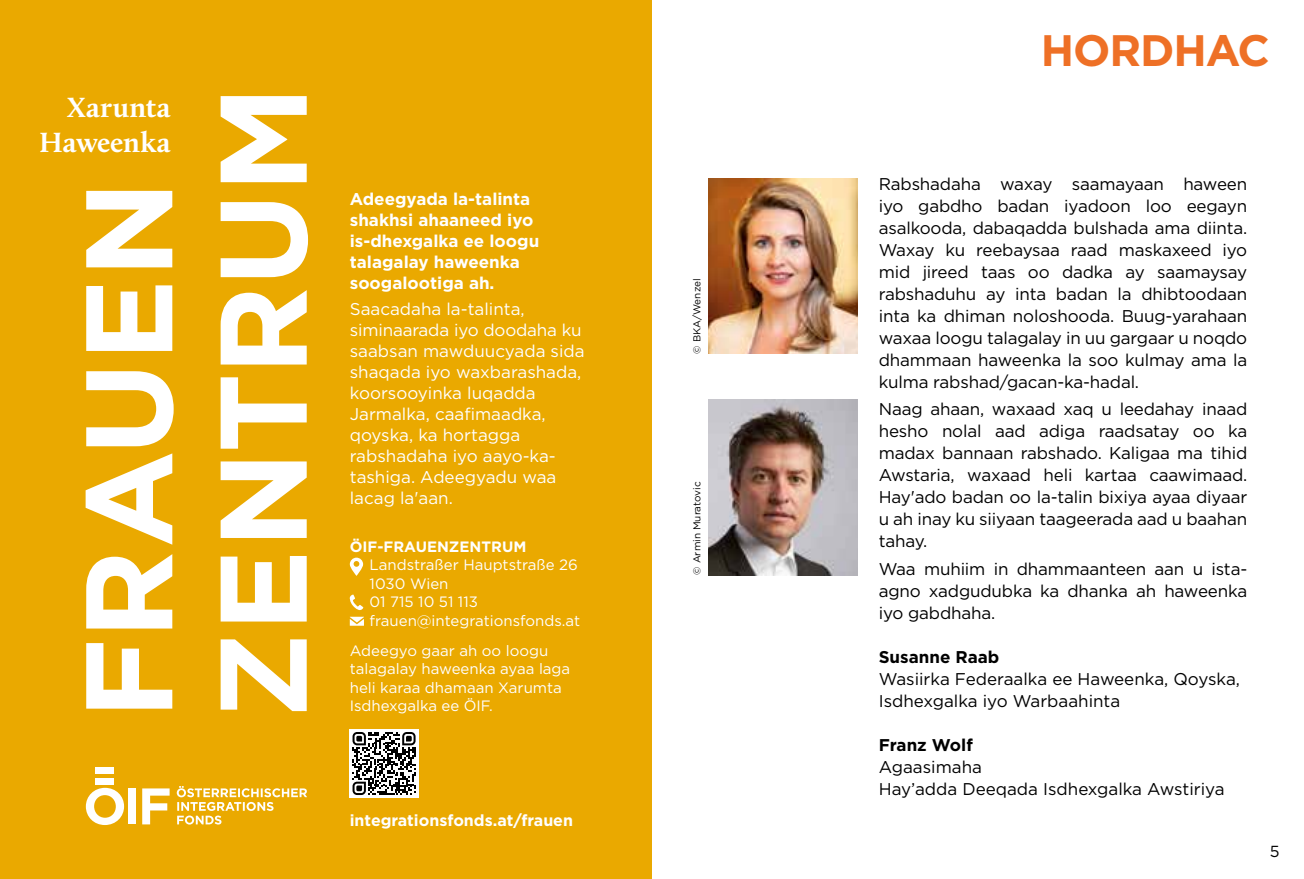
<style>
.page{position:relative;width:1304px;height:879px;background:#fff}
.page>*{position:absolute;margin:0;border:0;box-sizing:border-box;transform-origin:0 0}
.t1{font:700 123px/134.4px "Gotham";color:#fff}
.t2{font:700 44px "Gotham";letter-spacing:-.025em;color:#ee7026}
.t3{font:700 28.8px/34.6px "Calluna";letter-spacing:.005em;color:#fff;text-align:right}
.t4{font:17px/22px "Gotham";letter-spacing:-.01em;color:#000;text-align:justify}
.t5{font:17px/21px "Gotham";color:#fff}
.t6{font:700 17px/21px "Gotham";color:#fff}
.t7{font:700 17px "Gotham";color:#000}
.t8{font:700 16px "Gotham";color:#fff}
.t9{font:16px "Gotham";color:#000}
.t10{font:15px/18.6px "Gotham";color:#fff}
.t11{font:700 15px "Gotham";color:#fff}
.t12{font:10px "Gotham";color:#000}
</style>
<div class="page">
<div style="left:0;top:0;width:652px;height:879px;background:#eaa900"></div>
<img style="left:709px;top:399px;width:148px;height:176px">
<img style="left:709px;top:178px;width:148px;height:176px">
<svg style="left:86px;top:788px;width:38px;height:37px"></svg>
<div style="left:128px;top:788px;width:8px;height:36px;background:#fff"></div>
<svg style="left:142px;top:788px;width:28px;height:36px"></svg>
<div style="left:96px;top:778px;width:18px;height:7px;background:#fff"></div>
<div style="left:96px;top:767px;width:18px;height:7px;background:#fff"></div>
<svg style="left:177px;top:786px;width:130px;height:38px"></svg>
<svg style="left:350px;top:557px;width:13px;height:19px"></svg>
<svg style="left:350px;top:594px;width:13px;height:16px"></svg>
<svg style="left:350px;top:617px;width:14px;height:9px"></svg>
<div style="left:350px;top:729px;width:68px;height:69px;background:#fff"></div>
<svg style="left:353px;top:732px;width:63px;height:63px"></svg>
<h1 class="t1" style="left:58px;top:719px;width:635px;rotate:-90deg">FRAUEN<br>ZENTRUM</h1>
<h3 class="t3" style="left:39px;top:90px;width:133px">Xarunta<br>Haweenka</h3>
<p class="t6" style="left:350px;top:188px;width:191px">Adeegyada la-talinta shakhsi ahaaneed iyo is-dhexgalka ee loogu talagalay haweenka soogalootiga ah.</p>
<p class="t5" style="left:350px;top:298px;width:236px">Saacadaha la-talinta, siminaarada iyo doodaha ku saabsan mawduucyada sida shaqada iyo waxbarashada, koorsooyinka luqadda<br>Jarmalka, caafimaadka, qoyska, ka hortagga rabshadaha iyo aayo-ka&shy;tashiga. Adeegyadu waa lacag la'aan.</p>
<p class="t11" style="left:350px;top:538px;width:178px">ÖIF-FRAUENZENTRUM</p>
<p class="t10" style="left:370px;top:555px;width:212px">Landstraßer Hauptstraße 26<br>1030 Wien<br>01 715 10 51 113 frauen@integrationsfonds.at</p>
<p class="t10" style="left:350px;top:641px;width:222px">Adeegyo gaar ah oo loogu talagalay haweenka ayaa laga heli karaa dhamaan Xarumta<br>Isdhexgalka ee ÖIF.</p>
<p class="t8" style="left:350px;top:811px;width:225px">integrationsfonds.at/frauen</p>
<p class="t12" style="left:691px;top:353px;width:77px;rotate:-90deg">© BKA/Wenzel</p>
<p class="t12" style="left:691px;top:575px;width:95px;rotate:-90deg">© Armin Muratovic</p>
<h2 class="t2" style="left:1041px;top:25px;width:231px">HORDHAC</h2>
<p class="t4" style="left:879px;top:172px;width:370px">Rabshadaha waxay saamayaan haween iyo gabdho badan iyadoon loo eegayn asalkooda, dabaqadda bulshada ama diinta.<br>Waxay ku reebaysaa raad maskaxeed iyo mid jireed taas oo dadka ay saamaysay rabshaduhu ay inta badan la dhibtoodaan inta ka dhiman noloshooda. Buug-yarahaan waxaa loogu talagalay in uu gargaar u noqdo dhammaan haweenka la soo kulmay ama la kulma rabshad/gacan-ka-hadal.</p>
<p class="t4" style="left:879px;top:398px;width:370px">Naag ahaan, waxaad xaq u leedahay inaad hesho nolal aad adiga raadsatay oo ka madax bannaan rabshado. Kaligaa ma tihid Awstaria, waxaad heli kartaa caawimaad.<br>Hay'ado badan oo la-talin bixiya ayaa diyaar u ah inay ku siiyaan taageerada aad u baahan tahay.</p>
<p class="t4" style="left:879px;top:558px;width:370px">Waa muhiim in dhammaanteen aan u ista&shy;agno xadgudubka ka dhanka ah haweenka iyo gabdhaha.</p>
<p class="t7" style="left:879px;top:647px;width:122px">Susanne Raab</p>
<p class="t4" style="left:879px;top:668px;width:363px">Wasiirka Federaalka ee Haweenka, Qoyska,<br>Isdhexgalka iyo Warbaahinta</p>
<p class="t7" style="left:879px;top:735px;width:96px">Franz Wolf</p>
<p class="t4" style="left:879px;top:756px;width:347px">Agaasimaha<br>Hay’adda Deeqada Isdhexgalka Awstiriya</p>
<p class="t9" style="left:1270px;top:842px;width:11px">5</p>
</div>
